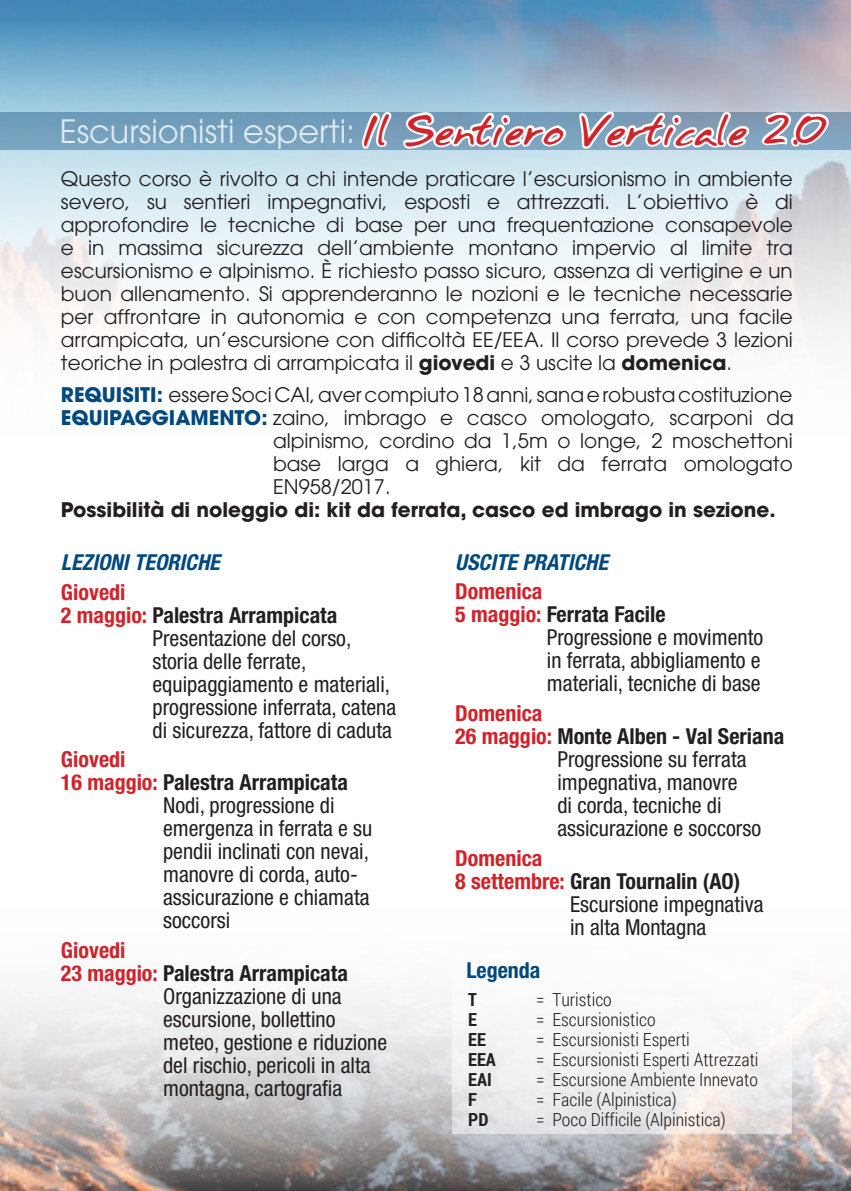
<style>
.page{position:relative;width:851px;height:1191px;background:#fff}
.page>*{position:absolute;margin:0;border:0;box-sizing:border-box;transform-origin:0 0}
.t1{font:36px "Annifont";letter-spacing:-.08em;color:#d1232a}
.t2{font:condensed 22px "Helvetica Neue";color:#231f20}
.t3{font:700 condensed 22px "Helvetica Neue";color:#231f20}
.t4{font:700 condensed 22px "Helvetica Neue";color:#d1232a}
.t5{font:italic 700 condensed 22px "Helvetica Neue";color:#00497f}
.t6{font:700 condensed 22px "Helvetica Neue";color:#00497f}
.t7{font:20px/23px "Avant Garde";color:#231f20;text-align:justify}
.t8{font:700 20px "Avant Garde";color:#231f20}
.t9{font:300 18px "Roboto Condensed";color:#231f20}
.t10{font:700 18px "Roboto Condensed";color:#231f20}
.s1{font-family:"Avant Garde";font-size:32px;color:#fff}
.s2{font-weight:700}
.s3{font-weight:700;color:#00497f}
.s4{color:#d1232a}
</style>
<div class="page">
<img style="left:0;top:0;width:850px;height:338px">
<img style="left:0;top:996px;width:850px;height:195px">
<div style="left:0;top:112px;width:850px;height:38px;background:#74a0bd"></div>
<svg style="left:359px;top:109px;width:35px;height:122px"></svg>
<svg style="left:401px;top:109px;width:167px;height:42px"></svg>
<svg style="left:574px;top:109px;width:257px;height:142px;background:#d1dfe7"></svg>
<svg style="left:451px;top:996px;width:340px;height:138px;fill:#f3f2f2"></svg>
<h1 class="t1" style="left:60px;top:100px;width:768px"><span class="s1">Escursionisti esperti:</span> Il Sentiero Verticale 2.0</h1>
<p class="t7" style="left:61px;top:167px;width:733px">Questo corso è rivolto a chi intende praticare l’escursionismo in ambiente severo, su sentieri impegnativi, esposti e attrezzati. L’obiettivo è di approfondire le tecniche di base per una frequentazione consapevole e in massima sicurezza dell’ambiente montano impervio al limite tra escursionismo e alpinismo. È richiesto passo sicuro, assenza di vertigine e un buon allenamento. Si apprenderanno le nozioni e le tecniche necessarie per affrontare in autonomia e con competenza una ferrata, una facile arrampicata, un’escursione con difficoltà EE/EEA. Il corso prevede 3 lezioni teoriche in palestra di arrampicata il <span class="s2">giovedi</span> e 3 uscite la <span class="s2">domenica</span>.</p>
<p class="t7" style="left:61px;top:383px;width:732px"><span class="s3">REQUISITI:</span> essere Soci CAI, aver compiuto 18 anni, sana e robusta costituzione</p>
<p class="t7" style="left:61px;top:406px;width:734px"><span class="s3">EQUIPAGGIAMENTO:</span> zaino, imbrago e casco omologato, scarponi da</p>
<p class="t7" style="left:273px;top:429px;width:521px">alpinismo, cordino da 1,5m o longe, 2 moschettoni</p>
<p class="t7" style="left:273px;top:452px;width:521px">base larga a ghiera, kit da ferrata omologato</p>
<p class="t7" style="left:273px;top:475px;width:119px">EN958/2017.</p>
<p class="t8" style="left:61px;top:496px;width:716px">Possibilità di noleggio di: kit da ferrata, casco ed imbrago in sezione.</p>
<p class="t5" style="left:61px;top:548px;width:160px">LEZIONI TEORICHE</p>
<p class="t4" style="left:61px;top:578px;width:66px">Giovedi</p>
<p class="t3" style="left:61px;top:601px;width:278px"><span class="s4">2 maggio:</span> Palestra Arrampicata</p>
<p class="t2" style="left:152px;top:625px;width:200px">Presentazione del corso,</p>
<p class="t2" style="left:152px;top:648px;width:155px">storia delle ferrate,</p>
<p class="t2" style="left:152px;top:671px;width:239px">equipaggiamento e materiali,</p>
<p class="t2" style="left:152px;top:694px;width:245px">progressione inferrata, catena</p>
<p class="t2" style="left:152px;top:717px;width:241px">di sicurezza, fattore di caduta</p>
<p class="t4" style="left:61px;top:746px;width:66px">Giovedi</p>
<p class="t3" style="left:61px;top:769px;width:288px"><span class="s4">16 maggio:</span> Palestra Arrampicata</p>
<p class="t2" style="left:163px;top:793px;width:173px">Nodi, progressione di</p>
<p class="t2" style="left:163px;top:816px;width:211px">emergenza in ferrata e su</p>
<p class="t2" style="left:163px;top:839px;width:207px">pendii inclinati con nevai,</p>
<p class="t2" style="left:163px;top:862px;width:196px">manovre di corda, auto-</p>
<p class="t2" style="left:163px;top:885px;width:208px">assicurazione e chiamata</p>
<p class="t2" style="left:163px;top:908px;width:69px">soccorsi</p>
<p class="t4" style="left:61px;top:937px;width:66px">Giovedi</p>
<p class="t3" style="left:61px;top:960px;width:288px"><span class="s4">23 maggio:</span> Palestra Arrampicata</p>
<p class="t2" style="left:163px;top:983px;width:180px">Organizzazione di una</p>
<p class="t2" style="left:163px;top:1006px;width:174px">escursione, bollettino</p>
<p class="t2" style="left:163px;top:1029px;width:225px">meteo, gestione e riduzione</p>
<p class="t2" style="left:163px;top:1052px;width:209px">del rischio, pericoli in alta</p>
<p class="t2" style="left:163px;top:1075px;width:180px">montagna, cartografia</p>
<p class="t5" style="left:455px;top:548px;width:154px">USCITE PRATICHE</p>
<p class="t4" style="left:455px;top:578px;width:89px">Domenica</p>
<p class="t3" style="left:455px;top:601px;width:212px"><span class="s4">5 maggio:</span> Ferrata Facile</p>
<p class="t2" style="left:546px;top:625px;width:218px">Progressione e movimento</p>
<p class="t2" style="left:546px;top:648px;width:215px">in ferrata, abbigliamento e</p>
<p class="t2" style="left:546px;top:671px;width:215px">materiali, tecniche di base</p>
<p class="t4" style="left:455px;top:700px;width:89px">Domenica</p>
<p class="t3" style="left:455px;top:723px;width:330px"><span class="s4">26 maggio:</span> Monte Alben - Val Seriana</p>
<p class="t2" style="left:557px;top:746px;width:191px">Progressione su ferrata</p>
<p class="t2" style="left:557px;top:769px;width:182px">impegnativa, manovre</p>
<p class="t2" style="left:557px;top:792px;width:166px">di corda, tecniche di</p>
<p class="t2" style="left:557px;top:815px;width:205px">assicurazione e soccorso</p>
<p class="t4" style="left:455px;top:845px;width:89px">Domenica</p>
<p class="t3" style="left:455px;top:868px;width:286px"><span class="s4">8 settembre:</span> Gran Tournalin (AO)</p>
<p class="t2" style="left:570px;top:891px;width:195px">Escursione impegnativa</p>
<p class="t2" style="left:570px;top:914px;width:138px">in alta Montagna</p>
<p class="t6" style="left:466px;top:957px;width:76px">Legenda</p>
<p class="t10" style="left:468px;top:987px;width:10px">T</p>
<p class="t9" style="left:536px;top:987px;width:77px">= Turistico</p>
<p class="t10" style="left:468px;top:1007px;width:10px">E</p>
<p class="t9" style="left:536px;top:1007px;width:121px">= Escursionistico</p>
<p class="t10" style="left:468px;top:1027px;width:19px">EE</p>
<p class="t9" style="left:536px;top:1027px;width:155px">= Escursionisti Esperti</p>
<p class="t10" style="left:468px;top:1047px;width:29px">EEA</p>
<p class="t9" style="left:536px;top:1047px;width:224px">= Escursionisti Esperti Attrezzati</p>
<p class="t10" style="left:468px;top:1067px;width:25px">EAI</p>
<p class="t9" style="left:536px;top:1067px;width:223px">= Escursione Ambiente Innevato</p>
<p class="t10" style="left:468px;top:1087px;width:10px">F</p>
<p class="t9" style="left:536px;top:1087px;width:142px">= Facile (Alpinistica)</p>
<p class="t10" style="left:468px;top:1107px;width:22px">PD</p>
<p class="t9" style="left:536px;top:1107px;width:191px">= Poco Difficile (Alpinistica)</p>
</div>
